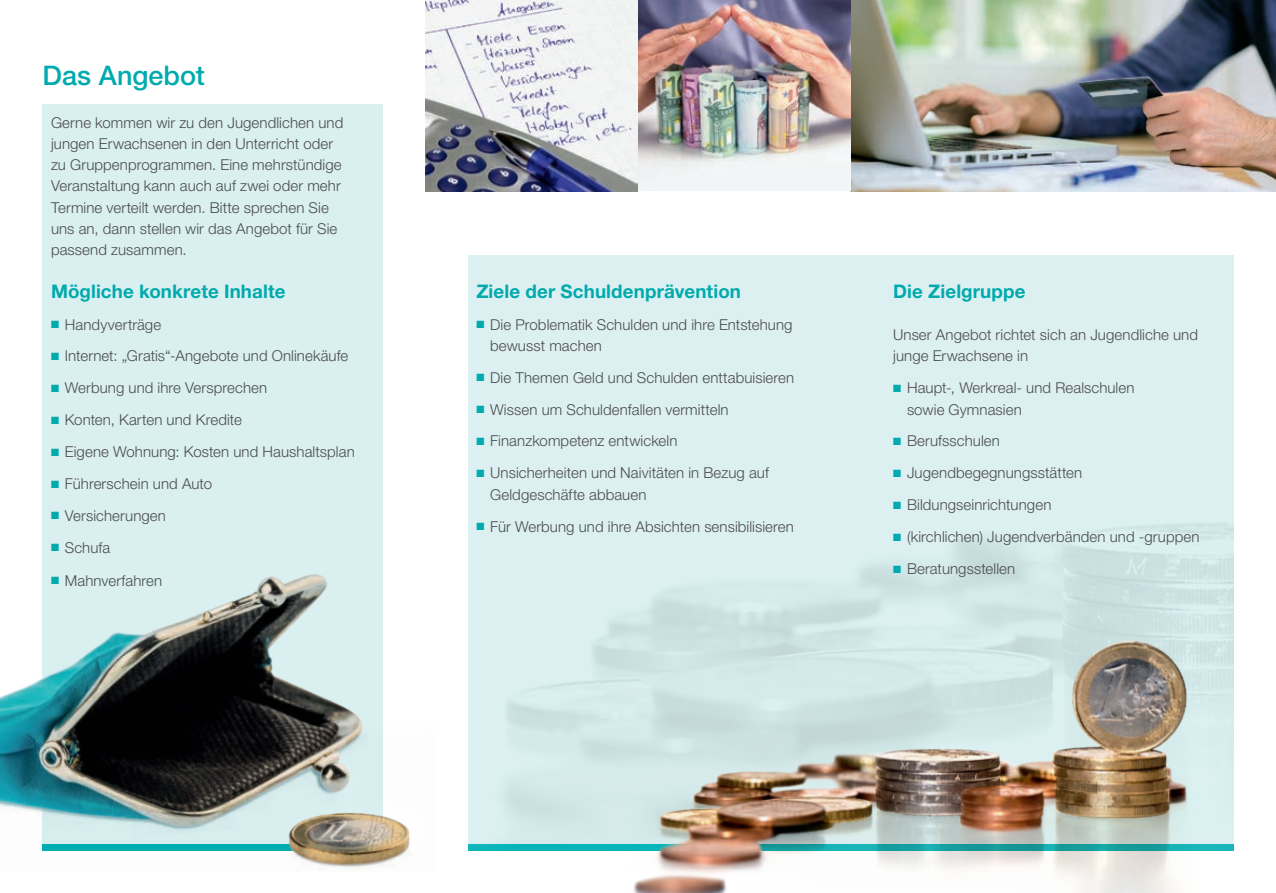
<style>
.page{position:relative;width:1276px;height:893px;background:#fff}
.page>*{position:absolute;margin:0;border:0;box-sizing:border-box;transform-origin:0 0}
.t1{font:500 27px "Helvetica Neue LT Pro";color:#00aaad}
.t2{font:700 18.75px "Helvetica Neue LT Pro";letter-spacing:.005em;color:#00aaad}
.t3{font:300 15px/21.3px "Helvetica Neue LT Pro";letter-spacing:.005em;color:#4b4c4d}
.s1{color:#00aaad}
</style>
<div class="page">
<div style="left:43px;top:104px;width:340px;height:746px;background:#d6eeef"></div>
<img style="left:425px;top:0;width:851px;height:191px">
<img style="left:468px;top:255px;width:765px;height:595px">
<img style="left:606px;top:590px;width:628px;height:303px">
<img style="left:0;top:535px;width:410px;height:334px">
<h1 class="t1" style="left:43px;top:59px;width:164px">Das Angebot</h1>
<p class="t3" style="left:51px;top:111px;width:294px">Gerne kommen wir zu den Jugendlichen und jungen Erwachsenen in den Unterricht oder zu Gruppenprogrammen. Eine mehrstündige Veranstaltung kann auch auf zwei oder mehr Termine verteilt werden. Bitte sprechen Sie uns an, dann stellen wir das Angebot für Sie passend zusammen.</p>
<p class="t2" style="left:51px;top:279px;width:236px">Mögliche konkrete Inhalte</p>
<p class="t3" style="left:51px;top:313px;width:112px"><span class="s1">■</span> Handyverträge</p>
<p class="t3" style="left:51px;top:345px;width:299px"><span class="s1">■</span> Internet: „Gratis“-Angebote und Onlinekäufe</p>
<p class="t3" style="left:51px;top:377px;width:218px"><span class="s1">■</span> Werbung und ihre Versprechen</p>
<p class="t3" style="left:51px;top:409px;width:192px"><span class="s1">■</span> Konten, Karten und Kredite</p>
<p class="t3" style="left:51px;top:441px;width:305px"><span class="s1">■</span> Eigene Wohnung: Kosten und Haushaltsplan</p>
<p class="t3" style="left:51px;top:473px;width:163px"><span class="s1">■</span> Führerschein und Auto</p>
<p class="t3" style="left:51px;top:505px;width:116px"><span class="s1">■</span> Versicherungen</p>
<p class="t3" style="left:51px;top:536px;width:61px"><span class="s1">■</span> Schufa</p>
<p class="t3" style="left:51px;top:570px;width:113px"><span class="s1">■</span> Mahnverfahren</p>
<p class="t2" style="left:476px;top:279px;width:266px">Ziele der Schuldenprävention</p>
<p class="t3" style="left:490px;top:313px;width:304px;text-indent:-14px"><span class="s1">■</span> Die Problematik Schulden und ihre Entstehung bewusst machen</p>
<p class="t3" style="left:476px;top:366px;width:319px"><span class="s1">■</span> Die Themen Geld und Schulden enttabuisieren</p>
<p class="t3" style="left:476px;top:398px;width:254px"><span class="s1">■</span> Wissen um Schuldenfallen vermitteln</p>
<p class="t3" style="left:476px;top:430px;width:203px"><span class="s1">■</span> Finanzkompetenz entwickeln</p>
<p class="t3" style="left:490px;top:462px;width:280px;text-indent:-14px"><span class="s1">■</span> Unsicherheiten und Naivitäten in Bezug auf<br>Geldgeschäfte abbauen</p>
<p class="t3" style="left:476px;top:515px;width:319px"><span class="s1">■</span> Für Werbung und ihre Absichten sensibilisieren</p>
<p class="t2" style="left:893px;top:279px;width:134px">Die Zielgruppe</p>
<p class="t3" style="left:893px;top:324px;width:306px">Unser Angebot richtet sich an Jugendliche und junge Erwachsene in</p>
<p class="t3" style="left:907px;top:377px;width:229px;text-indent:-14px"><span class="s1">■</span> Haupt-, Werkreal- und Realschulen sowie Gymnasien</p>
<p class="t3" style="left:893px;top:430px;width:108px"><span class="s1">■</span> Berufsschulen</p>
<p class="t3" style="left:893px;top:462px;width:191px"><span class="s1">■</span> Jugendbegegnungsstätten</p>
<p class="t3" style="left:893px;top:494px;width:160px"><span class="s1">■</span> Bildungseinrichtungen</p>
<p class="t3" style="left:893px;top:526px;width:308px"><span class="s1">■</span> (kirchlichen) Jugendverbänden und -gruppen</p>
<p class="t3" style="left:893px;top:558px;width:124px"><span class="s1">■</span> Beratungsstellen</p>
</div>
